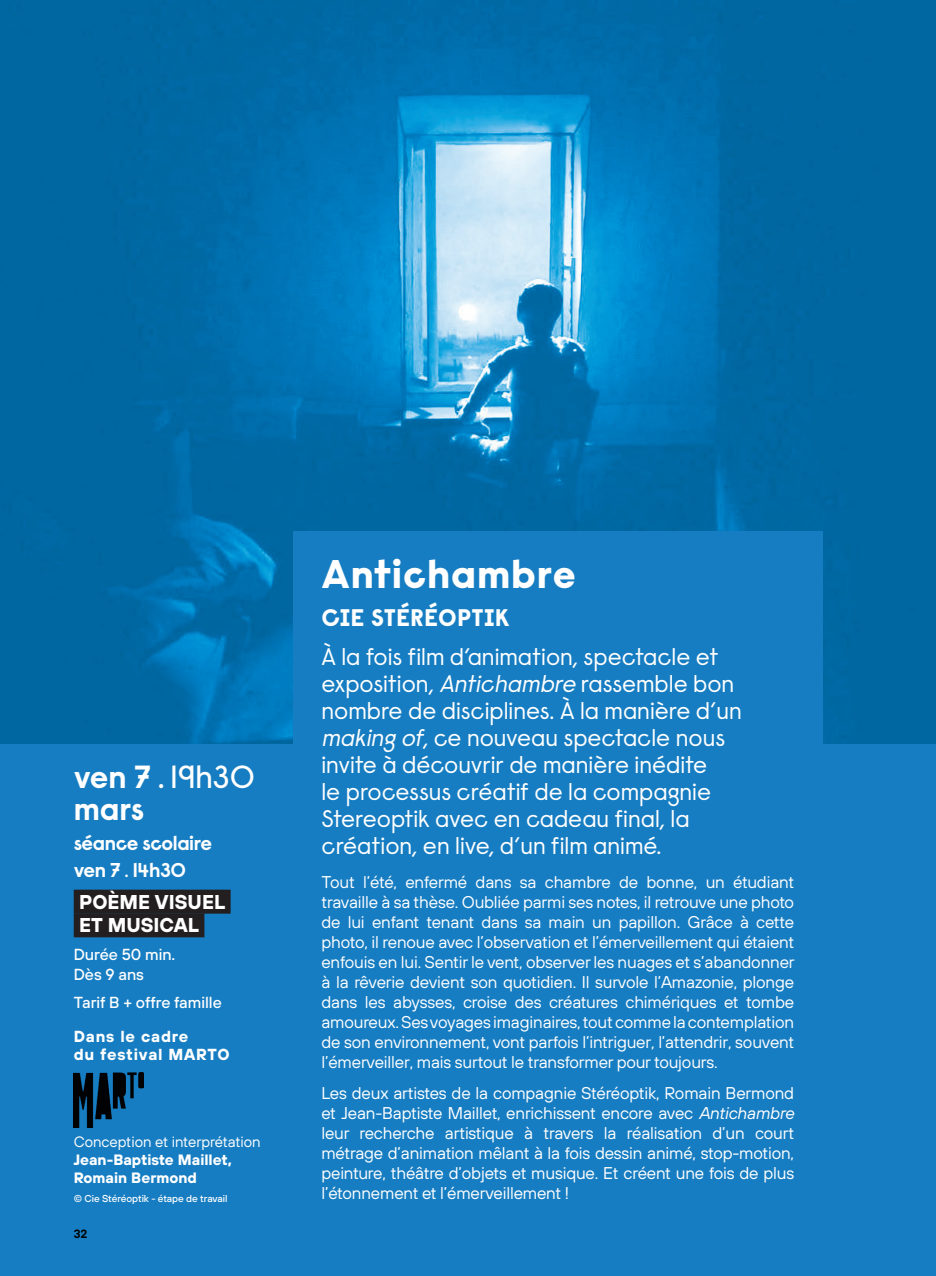
<style>
.page{position:relative;width:936px;height:1276px;background:#fff}
.page>*{position:absolute;margin:0;border:0;box-sizing:border-box;transform-origin:0 0}
.t1{font:800 40px "Raisonne";letter-spacing:.02em;color:#fff}
.t2{font:700 32px/32px "Raisonne";color:#fff}
.t3{font:24px/27px "Raisonne";color:#fff}
.t4{font:800 24px "Raisonne";letter-spacing:.02em;color:#fff}
.t5{font:700 20px/26.8px "Raisonne";letter-spacing:-.02em;color:#fff}
.t6{font:700 20px/23.6px "TT Hoves";color:#fff}
.t7{font:17px/20px "TT Hoves";letter-spacing:-.01em;color:#fff;text-align:justify}
.t8{font:500 16px/20px "TT Hoves";color:#fff}
.t9{font:700 16px/18px "TT Hoves";letter-spacing:.05em;color:#fff}
.t10{font:700 15px/18px "TT Hoves";color:#fff}
.t11{font:15px "TT Hoves";color:#fff}
.t12{font:600 12px "TT Hoves";color:#000001}
.t13{font:500 10px "TT Hoves";color:#fff}
.s1{font-weight:400}
.s2{font-style:italic}
</style>
<div class="page">
<img style="left:0;top:0;width:935px;height:744px">
<div style="left:0;top:744px;width:935px;height:532px;background:#177dc2"></div>
<div style="left:74px;top:889px;width:156px;height:24px;background:#231f20"></div>
<div style="left:74px;top:913px;width:130px;height:24px;background:#231f20"></div>
<img style="left:74px;top:1072px;width:70px;height:55px">
<div style="left:293px;top:531px;width:529px;height:688px;background:#177dc2"></div>
<h2 class="t2" style="left:74px;top:760px;width:183px">ven 7 <span class="s1">. 19h30 </span>mars</h2>
<p class="t5" style="left:74px;top:829px;width:140px">séance scolaire ven 7 <span class="s1">.</span> 14h30</p>
<p class="t6" style="left:79px;top:889px;width:147px">POÈME VISUEL<br>ET MUSICAL</p>
<p class="t8" style="left:74px;top:944px;width:103px">Durée 50 min.<br>Dès 9 ans</p>
<p class="t8" style="left:74px;top:992px;width:150px">Tarif B + offre famille</p>
<p class="t9" style="left:74px;top:1026px;width:157px">Dans le cadre<br>du festival MARTO</p>
<p class="t11" style="left:74px;top:1133px;width:188px">Conception et interprétation</p>
<p class="t10" style="left:74px;top:1150px;width:160px">Jean-Baptiste Maillet,<br>Romain Bermond</p>
<p class="t13" style="left:74px;top:1192px;width:155px">© Cie Stéréoptik - étape de travail</p>
<p class="t12" style="left:74px;top:1225px;width:15px">32</p>
<h1 class="t1" style="left:321px;top:546px;width:256px">Antichambre</h1>
<h3 class="t4" style="left:321px;top:601px;width:190px">CIE STÉRÉOPTIK</h3>
<p class="t3" style="left:321px;top:642px;width:422px">À la fois film d’animation, spectacle et exposition, <span class="s2">Antichambre</span> rassemble bon nombre de disciplines. À la manière d’un <span class="s2">making of</span>, ce nouveau spectacle nous invite à découvrir de manière inédite<br>le processus créatif de la compagnie Stereoptik avec en cadeau final, la création, en live, d’un film animé.</p>
<p class="t7" style="left:321px;top:872px;width:474px">Tout l’été, enfermé dans sa chambre de bonne, un étudiant travaille à sa thèse. Oubliée parmi ses notes, il retrouve une photo de lui enfant tenant dans sa main un papillon. Grâce à cette photo, il renoue avec l’observation et l’émerveillement qui étaient enfouis en lui. Sentir le vent, observer les nuages et s’abandonner à la rêverie devient son quotidien. Il survole l’Amazonie, plonge dans les abysses, croise des créatures chimériques et tombe amoureux. Ses voyages imaginaires, tout comme la contemplation de son environnement, vont parfois l’intriguer, l’attendrir, souvent l’émerveiller, mais surtout le transformer pour toujours.</p>
<p class="t7" style="left:321px;top:1083px;width:474px">Les deux artistes de la compagnie Stéréoptik, Romain Bermond et Jean-Baptiste Maillet, enrichissent encore avec <span class="s2">Antichambre </span>leur recherche artistique à travers la réalisation d’un court métrage d’animation mêlant à la fois dessin animé, stop-motion, peinture, théâtre d’objets et musique. Et créent une fois de plus l’étonnement et l’émerveillement !</p>
</div>
